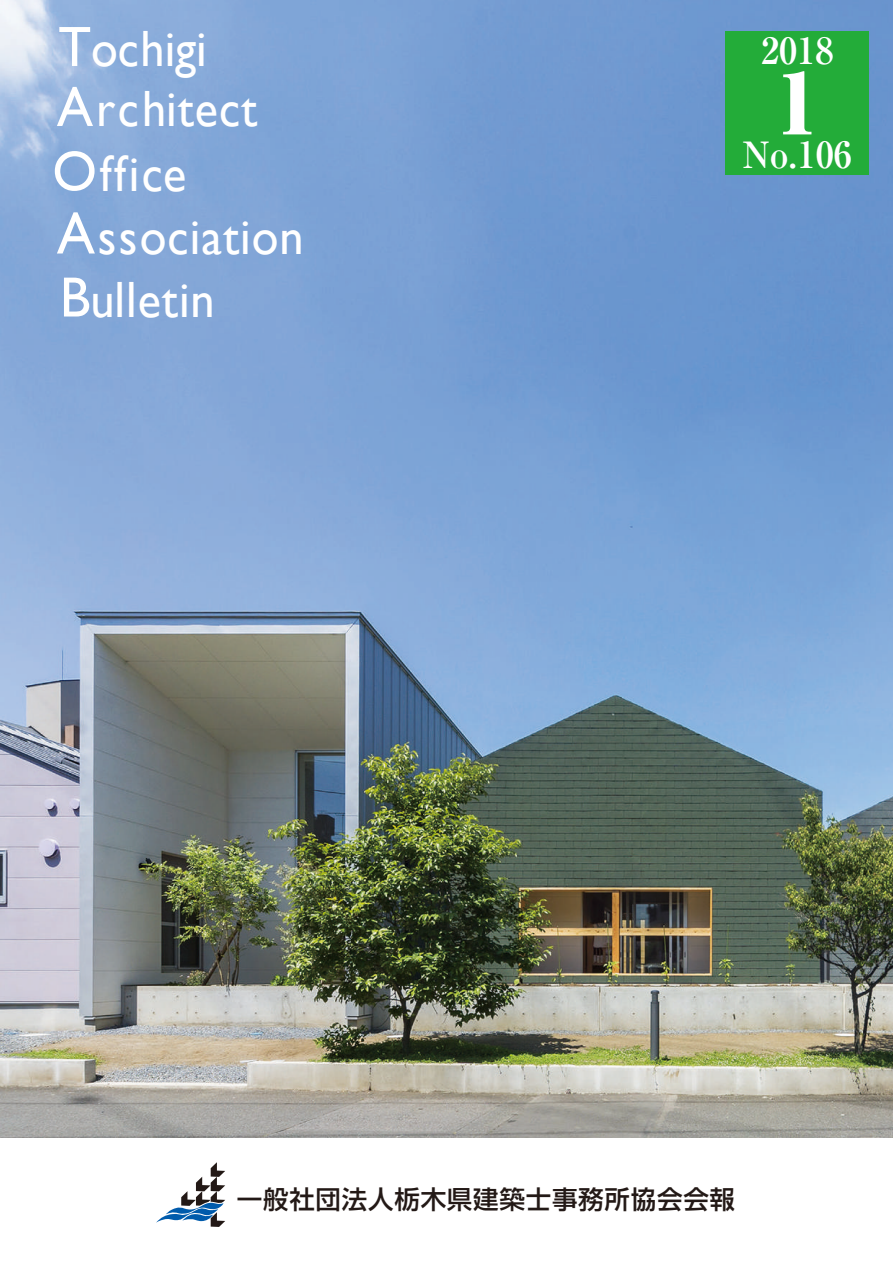
<style>
.page{position:relative;width:893px;height:1263px;background:#fff}
.page>*{position:absolute;margin:0;border:0;box-sizing:border-box;transform-origin:0 0}
.t1{font:900 81.45px "Ryumin Pr 6";color:#fff}
.t2{font:51px/63px "Gill Sans";letter-spacing:.02em;color:#fff;scale:.95 1}
.t3{font:700 36.15px "Ryumin Pr 6";color:#fff}
.t4{font:500 25.5px "Shin Go Pr 6 N";letter-spacing:.03em;color:#231916}
.s1{font-size:57px}
.s2{font-size:60px}
</style>
<div class="page">
<img style="left:1px;top:0;width:892px;height:1138px">
<svg style="left:156px;top:1162px;width:69px;height:65px"></svg>
<div style="left:725px;top:31px;width:144px;height:144px;background:#23ac39"></div>
<p class="t2" style="left:57px;top:18px;width:213px;line-height:60px"><span class="s1">T</span>ochigi<br><span class="s1">A</span>rchitect</p>
<p class="t2" style="left:52px;top:141px;width:266px"><span class="s1">O</span>ffice<br><span class="s2">A</span>ssociation<br><span class="s1">B</span>ulletin</p>
<p class="t3" style="left:761px;top:22px;width:74px">2018</p>
<h1 class="t1" style="left:777px;top:39px;width:42px">1</h1>
<p class="t3" style="left:743px;top:126px;width:111px">No.106</p>
<p class="t4" style="left:237px;top:1178px;width:500px">一般社団法人栃木県建築士事務所協会会報</p>
</div>
